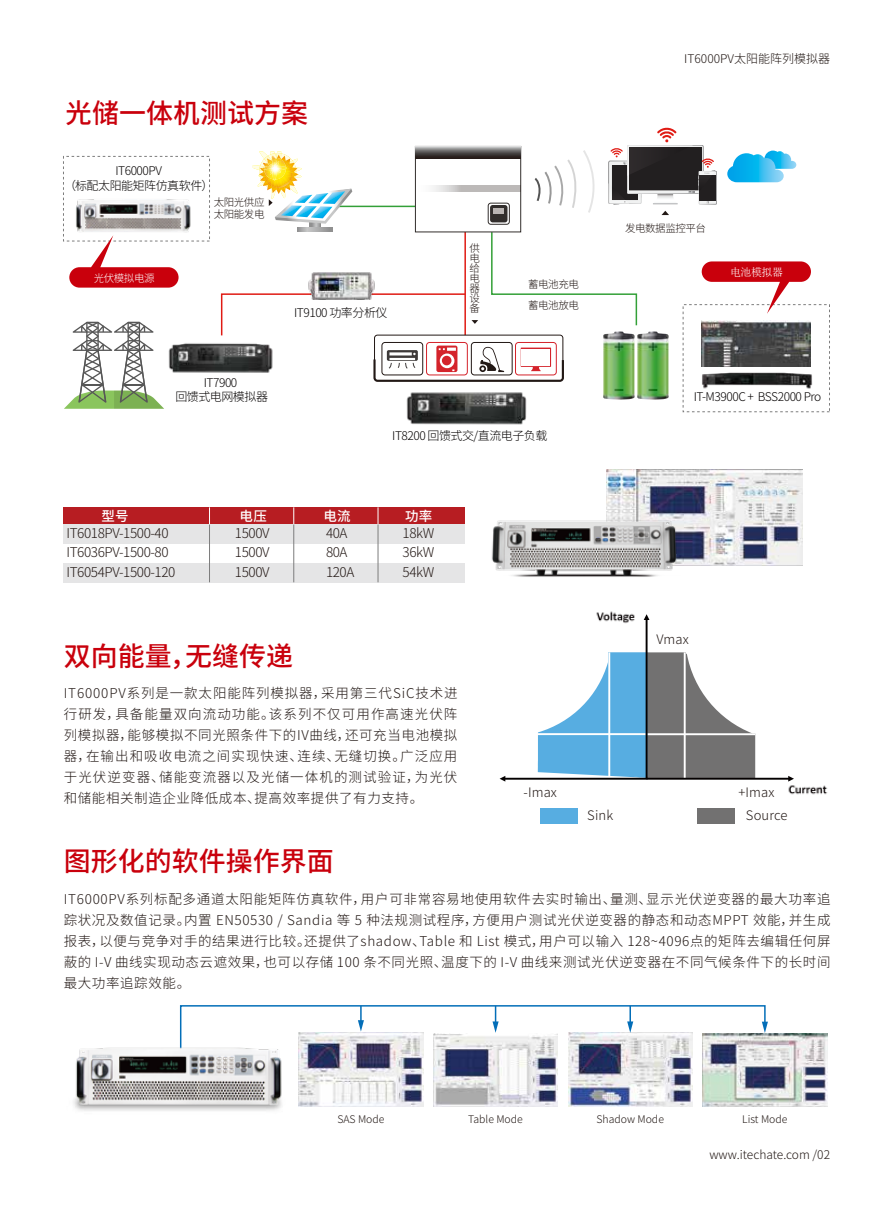
<style>
.page{position:relative;width:893px;height:1212px;background:#fff}
.page>*{position:absolute;margin:0;border:0;box-sizing:border-box;transform-origin:0 0}
.t1{font:500 27px "Source Han Sans CN";color:#c9000c}
.t2{font:300 13.5px/21px "Source Han Sans CN";letter-spacing:.045em;color:#221815;text-align:justify}
.t3{font:300 13.5px/19.5px "Source Han Sans CN";letter-spacing:-.03em;color:#231815}
.t4{font:500 13.5px "Source Han Sans CN";letter-spacing:.025em;color:#fff}
.t5{font:300 13.05px "Source Han Sans CN";letter-spacing:.01em;color:#221815}
.t6{font:300 12px/15px "Source Han Sans CN";letter-spacing:-.04em;color:#040000;text-align:center}
.t7{font:300 12px "Source Han Sans CN";color:#221815}
.t8{font:10.95px "Source Han Sans CN Regular G Bpc EUC H";letter-spacing:-.04em;color:#fff}
.t9{font:300 10.5px/21.8px "Source Han Sans CN";letter-spacing:-.04em;color:#221815}
.t10{font:300 10.5px "Source Han Sans CN";color:#221815}
.t11{font:300 10.5px/10.1px "Source Han Sans CN";letter-spacing:-.02em;color:#221815;text-align:justify}
.t12{font:300 10.5px "Source Han Sans CN";letter-spacing:-.04em;color:#fff}
</style>
<div class="page">
<svg style="left:534px;top:159px;width:42px;height:49px"></svg>
<svg style="left:583px;top:150px;width:11px;height:63px"></svg>
<div style="left:608px;top:161px;width:33px;height:43px;border:1px solid #fff;border-radius:2px"></div>
<div style="left:699px;top:171px;width:18px;height:33px;border:1px solid #fff"></div>
<div style="left:699px;top:175px;width:17px;height:25px;background:#221f20"></div>
<svg style="left:609px;top:127px;width:106px;height:77px"></svg>
<svg style="left:661px;top:211px;width:8px;height:4px"></svg>
<hr style="left:336px;top:206px;width:79px;height:1px;background:#33a038">
<svg style="left:310px;top:224px;width:11px;height:4px"></svg>
<svg style="left:297px;top:228px;width:35px;height:3px"></svg>
<svg style="left:253px;top:151px;width:99px;height:73px"></svg>
<svg style="left:490px;top:231px;width:148px;height:95px"></svg>
<hr style="left:464px;top:232px;width:2px;height:107px;background:#e01b14">
<svg style="left:220px;top:293px;width:258px;height:42px"></svg>
<div style="left:374px;top:335px;width:189px;height:46px;background:#fff;border-radius:3px"></div>
<div style="left:374px;top:335px;width:189px;height:46px;border:1px solid #221815;border-radius:3px"></div>
<div style="left:515px;top:342px;width:42px;height:33px;border:1px solid #d4232b;border-radius:3px"></div>
<div style="left:426px;top:342px;width:42px;height:33px;border:1px solid #d4232b;border-radius:3px"></div>
<div style="left:471px;top:342px;width:41px;height:33px;border:1px solid #221815;border-radius:3px"></div>
<div style="left:382px;top:342px;width:41px;height:33px;border:1px solid #221815;border-radius:3px"></div>
<svg style="left:373px;top:346px;width:191px;height:36px"></svg>
<img style="left:603px;top:331px;width:31px;height:69px">
<img style="left:637px;top:331px;width:32px;height:69px">
<svg style="left:64px;top:322px;width:100px;height:87px"></svg>
<img style="left:162px;top:322px;width:117px;height:65px">
<img style="left:76px;top:199px;width:115px;height:39px">
<img style="left:306px;top:272px;width:70px;height:27px">
<div style="left:63px;top:156px;width:147px;height:85px;border:1px dashed #7d7d7d"></div>
<div style="left:683px;top:304px;width:147px;height:108px;border:1px dashed #7d7d7d"></div>
<img style="left:702px;top:320px;width:108px;height:47px">
<img style="left:702px;top:372px;width:111px;height:17px">
<img style="left:388px;top:373px;width:157px;height:52px">
<div style="left:415px;top:146px;width:106px;height:86px;background:#fff;border:1px solid #322e2c"></div>
<svg style="left:415px;top:146px;width:106px;height:13px"></svg>
<svg style="left:433px;top:186px;width:88px;height:5px"></svg>
<div style="left:488px;top:203px;width:22px;height:22px;border:1px solid #322e2c;border-radius:3px"></div>
<div style="left:490px;top:205px;width:17px;height:17px;background:#322e2c;border-radius:3px"></div>
<div style="left:494px;top:208px;width:10px;height:6px;background:#bab5b3"></div>
<svg style="left:727px;top:151px;width:69px;height:31px"></svg>
<div style="left:702px;top:261px;width:109px;height:21px;background:#c9000c;border-radius:10px"></div>
<div style="left:69px;top:267px;width:110px;height:21px;background:#c9000c;border-radius:10px"></div>
<div style="left:64px;top:507px;width:401px;height:17px;background:#b71d22"></div>
<div style="left:64px;top:524px;width:401px;height:19px;background:#e5e5e6"></div>
<div style="left:64px;top:563px;width:401px;height:19px;background:#e5e5e6"></div>
<hr style="left:209px;top:524px;width:1px;height:58px;background:#7d7d7d">
<svg style="left:209px;top:507px;width:1px;height:17px"></svg>
<hr style="left:293px;top:524px;width:1px;height:58px;background:#7d7d7d">
<svg style="left:293px;top:507px;width:1px;height:17px"></svg>
<hr style="left:378px;top:524px;width:1px;height:58px;background:#7d7d7d">
<svg style="left:378px;top:507px;width:1px;height:17px"></svg>
<img style="left:606px;top:469px;width:196px;height:97px">
<img style="left:491px;top:512px;width:189px;height:65px">
<img style="left:596px;top:611px;width:39px;height:12px">
<img style="left:788px;top:785px;width:40px;height:10px">
<svg style="left:537px;top:652px;width:218px;height:126px"></svg>
<div style="left:540px;top:808px;width:38px;height:15px;background:#57ade1"></div>
<div style="left:697px;top:808px;width:38px;height:15px;background:#727171"></div>
<hr style="left:646px;top:619px;width:1px;height:159px;background:#040000">
<svg style="left:644px;top:614px;width:5px;height:6px"></svg>
<hr style="left:647px;top:778px;width:142px;height:2px;background:#040000">
<svg style="left:788px;top:776px;width:6px;height:5px"></svg>
<hr style="left:504px;top:778px;width:143px;height:2px;background:#040000">
<svg style="left:500px;top:776px;width:5px;height:5px"></svg>
<img style="left:331px;top:1051px;width:92px;height:56px">
<img style="left:433px;top:1051px;width:125px;height:56px">
<img style="left:568px;top:1051px;width:124px;height:56px">
<svg style="left:179px;top:1005px;width:589px;height:46px"></svg>
<img style="left:290px;top:1046px;width:41px;height:61px">
<img style="left:702px;top:1033px;width:125px;height:74px">
<img style="left:73px;top:1035px;width:217px;height:76px">
<h1 class="t1" style="left:65px;top:98px;width:244px">光储一体机测试方案</h1>
<p class="t6" style="left:64px;top:163px;width:151px">IT6000PV<br>（标配太阳能矩阵仿真软件）</p>
<p class="t9" style="left:214px;top:196px;width:52px;line-height:12.6px">太阳光供应太阳能发电</p>
<p class="t12" style="left:94px;top:272px;width:62px">光伏模拟电源</p>
<p class="t6" style="left:175px;top:376px;width:94px;line-height:14.2px">IT7900<br>回馈式电网模拟器</p>
<p class="t6" style="left:294px;top:305px;width:95px">IT9100 功率分析仪</p>
<p class="t11" style="left:470px;top:243px;width:12px">供电给电器设备</p>
<p class="t9" style="left:528px;top:273px;width:52px">蓄电池充电蓄电池放电</p>
<p class="t6" style="left:392px;top:428px;width:157px">IT8200 回馈式交/直流电子负载</p>
<p class="t4" style="left:101px;top:509px;width:29px">型号</p>
<p class="t4" style="left:240px;top:509px;width:29px">电压</p>
<p class="t4" style="left:323px;top:509px;width:29px">电流</p>
<p class="t4" style="left:405px;top:509px;width:29px">功率</p>
<p class="t3" style="left:67px;top:523px;width:110px">IT6018PV-1500-40<br>IT6036PV-1500-80<br>IT6054PV-1500-120</p>
<p class="t3" style="left:235px;top:523px;width:36px;text-align:justify">1500V 1500V 1500V</p>
<p class="t3" style="left:326px;top:523px;width:30px">40A<br>80A<br>120A</p>
<p class="t3" style="left:403px;top:523px;width:33px;text-align:justify">18kW 36kW 54kW</p>
<h1 class="t1" style="left:64px;top:641px;width:231px">双向能量，无缝传递</h1>
<p class="t7" style="left:684px;top:52px;width:147px">IT6000PV太阳能阵列模拟器</p>
<p class="t9" style="left:625px;top:217px;width:83px">发电数据监控平台</p>
<p class="t8" style="left:730px;top:266px;width:54px">电池模拟器</p>
<p class="t6" style="left:694px;top:389px;width:129px">IT-M3900C + BSS2000 Pro</p>
<p class="t5" style="left:656px;top:631px;width:34px">Vmax</p>
<p class="t2" style="left:64px;top:683px;width:395px">IT6000PV系列是一款太阳能阵列模拟器，采用第三代SiC技术进行研发，具备能量双向流动功能。该系列不仅可用作高速光伏阵列模拟器，能够模拟不同光照条件下的IV曲线，还可充当电池模拟器，在输出和吸收电流之间实现快速、连续、无缝切换。广泛应用于光伏逆变器、储能变流器以及光储一体机的测试验证，为光伏和储能相关制造企业降低成本、提高效率提供了有力支持。</p>
<h1 class="t1" style="left:64px;top:846px;width:271px">图形化的软件操作界面</h1>
<p class="t5" style="left:524px;top:784px;width:35px">-Imax</p>
<p class="t5" style="left:738px;top:784px;width:38px">+Imax</p>
<p class="t5" style="left:587px;top:807px;width:27px">Sink</p>
<p class="t5" style="left:746px;top:807px;width:43px">Source</p>
<p class="t2" style="left:64px;top:888px;width:768px">IT6000PV系列标配多通道太阳能矩阵仿真软件，用户可非常容易地使用软件去实时输出、量测、显示光伏逆变器的最大功率追踪状况及数值记录。内置 EN50530 / Sandia 等 5 种法规测试程序，方便用户测试光伏逆变器的静态和动态MPPT 效能，并生成报表，以便与竞争对手的结果进行比较。还提供了shadow、Table 和 List 模式，用户可以输入 128~4096点的矩阵去编辑任何屏蔽的 I-V 曲线实现动态云遮效果，也可以存储 100 条不同光照、温度下的 I-V 曲线来测试光伏逆变器在不同气候条件下的长时间最大功率追踪效能。</p>
<p class="t11" style="left:337px;top:1114px;width:49px">SAS Mode</p>
<p class="t10" style="left:468px;top:1113px;width:56px">Table Mode</p>
<p class="t10" style="left:596px;top:1113px;width:69px">Shadow Mode</p>
<p class="t10" style="left:742px;top:1113px;width:47px">List Mode</p>
<p class="t7" style="left:709px;top:1148px;width:122px">www.itechate.com /02</p>
</div>
